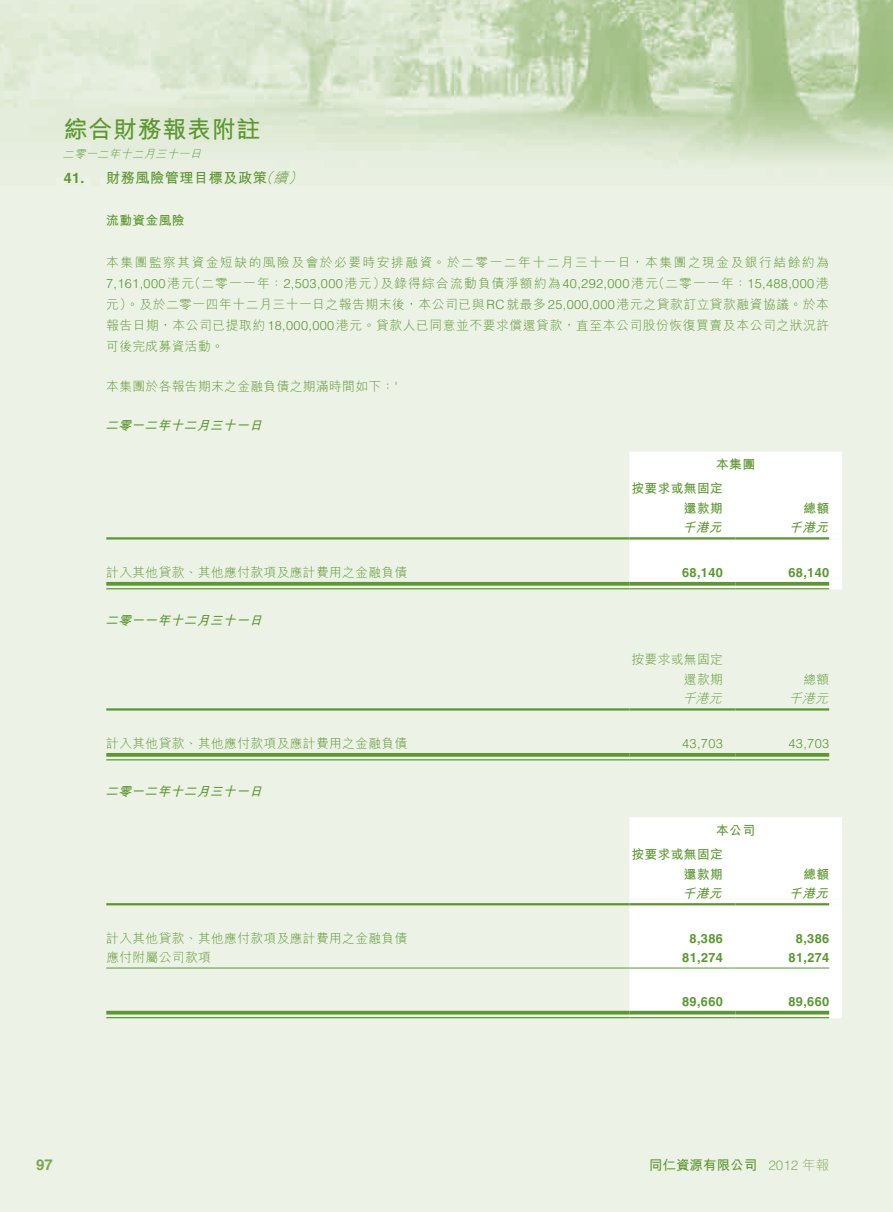
<style>
.page{position:relative;width:893px;height:1212px;background:#fff}
.page>*{position:absolute;margin:0;border:0;box-sizing:border-box;transform-origin:0 0}
.t1{font:700 24px "M Hei HK";letter-spacing:.03em;color:#5c9731}
.t2{font:700 15px "Helvetica";color:#79a751}
.t3{font:700 14.25px "M Hei HK";letter-spacing:.03em;color:#5c9731}
.t4{font:italic 300 14.25px "M Hei HK";color:#5c9731}
.t5{font:700 14.25px "Helvetica";color:#5c9731}
.t6{font:700 13.5px "M Hei HK";color:#5c9731}
.t7{font:300 13.5px "Helvetica";color:#88af62}
.t8{font:300 12.75px/21px "M Hei HK";letter-spacing:.03em;color:#5c9731;text-align:justify}
.t9{font:300 12.75px "M Hei HK";letter-spacing:.115em;color:#5c9731}
.t10{font:italic 700 12.75px "M Hei HK";color:#5c9731}
.t11{font:700 12.75px "Helvetica";letter-spacing:.03em;color:#5c9731}
.t12{font:300 12.75px "Helvetica";letter-spacing:.03em;color:#5c9731}
.t13{font:700 12.75px/23.7px "M Hei HK";letter-spacing:.03em;color:#5c9731}
.t14{font:300 12.75px "M Hei HK";letter-spacing:.095em;color:#5c9731}
.t15{font:italic 300 12.75px "M Hei HK";color:#5c9731}
.t16{font:italic 300 11.25px "M Hei HK";color:#5c9731}
.s1{font-family:"M Hei HK"}
.s2{font-family:"Helvetica"}
</style>
<div class="page">
<img style="left:0;top:0;width:893px;height:1212px">
<svg style="left:629px;top:451px;width:213px;height:138px"></svg>
<hr style="left:106px;top:537px;width:523px;height:2px;background:#5c9731">
<hr style="left:629px;top:537px;width:107px;height:2px;background:#5c9731">
<hr style="left:736px;top:537px;width:93px;height:2px;background:#5c9731">
<svg style="left:106px;top:582px;width:523px;height:4px;background:#689e40"></svg>
<hr style="left:106px;top:588px;width:523px;height:1px;background:#5c9731">
<svg style="left:629px;top:582px;width:107px;height:4px"></svg>
<hr style="left:629px;top:588px;width:107px;height:1px;background:#5c9731">
<svg style="left:736px;top:582px;width:93px;height:4px"></svg>
<hr style="left:736px;top:588px;width:93px;height:1px;background:#5c9731">
<hr style="left:106px;top:708px;width:523px;height:2px;background:#5c9731">
<hr style="left:629px;top:708px;width:107px;height:2px;background:#5c9731">
<hr style="left:736px;top:708px;width:93px;height:2px;background:#5c9731">
<svg style="left:106px;top:753px;width:523px;height:4px;background:#659d3d"></svg>
<hr style="left:106px;top:759px;width:523px;height:1px;background:#5c9731">
<svg style="left:629px;top:753px;width:107px;height:4px"></svg>
<hr style="left:629px;top:759px;width:107px;height:1px;background:#5c9731">
<svg style="left:736px;top:753px;width:93px;height:4px"></svg>
<hr style="left:736px;top:759px;width:93px;height:1px;background:#5c9731">
<svg style="left:629px;top:817px;width:213px;height:201px"></svg>
<hr style="left:106px;top:903px;width:523px;height:2px;background:#5c9731">
<hr style="left:629px;top:903px;width:107px;height:2px;background:#5c9731">
<hr style="left:736px;top:903px;width:93px;height:2px;background:#5c9731">
<hr style="left:106px;top:968px;width:523px;height:1px;background:#5c9731">
<hr style="left:629px;top:968px;width:107px;height:1px;background:#5c9731">
<hr style="left:736px;top:968px;width:93px;height:1px;background:#5c9731">
<hr style="left:106px;top:1011px;width:523px;height:3px;background:#5c9731">
<hr style="left:106px;top:1017px;width:523px;height:1px;background:#5c9731">
<hr style="left:629px;top:1011px;width:107px;height:3px;background:#5c9731">
<hr style="left:629px;top:1017px;width:107px;height:1px;background:#5c9731">
<hr style="left:736px;top:1011px;width:93px;height:3px;background:#5c9731">
<hr style="left:736px;top:1017px;width:93px;height:1px;background:#5c9731">
<h1 class="t1" style="left:64px;top:112px;width:198px">綜合財務報表附註</h1>
<p class="t16" style="left:63px;top:146px;width:144px">二零一二年十二月三十一日</p>
<p class="t5" style="left:64px;top:169px;width:22px">41.</p>
<p class="t4" style="left:273px;top:168px;width:21px">續</p>
<p class="t4" style="left:259px;top:168px;width:21px">（</p>
<p class="t4" style="left:288px;top:168px;width:21px">(</p>
<p class="t3" style="left:106px;top:167px;width:162px">財務風險管理目標及政策</p>
<p class="t13" style="left:106px;top:207px;width:80px">流動資金風險</p>
<p class="t9" style="left:106px;top:253px;width:724px">本集團監察其資金短缺的風險及會於必要時安排融資。於二零一二年十二月三十一日，本集團之現金及銀行結餘約為</p>
<p class="t12" style="left:652px;top:275px;width:178px"><span class="s1">（二零一一年：</span>15,488,000<span class="s1">港</span></p>
<p class="t8" style="left:188px;top:272px;width:199px">（二零一一年：<span class="s2">2,503,000</span>港元）</p>
<p class="t14" style="left:380px;top:274px;width:279px">及錄得綜合流動負債淨額約為<span class="s2">40,292,000</span>港元</p>
<p class="t12" style="left:106px;top:275px;width:90px">7,161,000<span class="s1">港元</span></p>
<p class="t8" style="left:106px;top:293px;width:725px">元）。及於二零一四年十二月三十一日之報告期末後，本公司已與<span class="s2">RC</span>就最多<span class="s2">25,000,000</span>港元之貸款訂立貸款融資協議。於本報告日期，本公司已提取約<span class="s2">18,000,000</span>港元。貸款人已同意並不要求償還貸款，直至本公司股份恢復買賣及本公司之狀況許可後完成募資活動。</p>
<p class="t8" style="left:106px;top:376px;width:293px">本集團於各報告期末之金融負債之期滿時間如下：<span class="s2">'</span></p>
<p class="t10" style="left:105px;top:416px;width:163px">二零一二年十二月三十一日</p>
<p class="t13" style="left:631px;top:452px;width:125px;text-indent:85px">本集團按要求或無固定</p>
<p class="t13" style="left:803px;top:495px;width:27px">總額</p>
<p class="t13" style="left:684px;top:495px;width:40px">還款期</p>
<p class="t10" style="left:683px;top:518px;width:45px">千港元</p>
<p class="t10" style="left:789px;top:518px;width:45px">千港元</p>
<p class="t8" style="left:106px;top:561px;width:303px">計入其他貸款、其他應付款項及應計費用之金融負債</p>
<p class="t10" style="left:105px;top:611px;width:163px">二零一一年十二月三十一日</p>
<p class="t11" style="left:682px;top:565px;width:42px">68,140</p>
<p class="t11" style="left:788px;top:565px;width:42px">68,140</p>
<p class="t8" style="left:631px;top:648px;width:93px">按要求或無固定</p>
<p class="t8" style="left:684px;top:668px;width:40px">還款期</p>
<p class="t8" style="left:803px;top:668px;width:27px">總額</p>
<p class="t15" style="left:683px;top:689px;width:45px">千港元</p>
<p class="t15" style="left:789px;top:689px;width:45px">千港元</p>
<p class="t8" style="left:106px;top:732px;width:303px">計入其他貸款、其他應付款項及應計費用之金融負債</p>
<p class="t10" style="left:105px;top:782px;width:163px">二零一二年十二月三十一日</p>
<p class="t12" style="left:682px;top:735px;width:42px">43,703</p>
<p class="t12" style="left:788px;top:735px;width:42px">43,703</p>
<p class="t13" style="left:631px;top:818px;width:125px;text-indent:85px">本公司按要求或無固定</p>
<p class="t13" style="left:684px;top:861px;width:40px">還款期</p>
<p class="t13" style="left:803px;top:861px;width:27px">總額</p>
<p class="t10" style="left:683px;top:884px;width:45px">千港元</p>
<p class="t10" style="left:789px;top:884px;width:45px">千港元</p>
<p class="t8" style="left:106px;top:927px;width:303px">計入其他貸款、其他應付款項及應計費用之金融負債</p>
<p class="t11" style="left:690px;top:930px;width:35px">8,386</p>
<p class="t11" style="left:796px;top:930px;width:35px">8,386</p>
<p class="t8" style="left:106px;top:946px;width:106px">應付附屬公司款項</p>
<p class="t11" style="left:682px;top:950px;width:42px">81,274</p>
<p class="t11" style="left:788px;top:950px;width:42px">81,274</p>
<p class="t11" style="left:682px;top:993px;width:42px">89,660</p>
<p class="t11" style="left:788px;top:993px;width:42px">89,660</p>
<p class="t2" style="left:36px;top:1155px;width:18px">97</p>
<p class="t6" style="left:649px;top:1155px;width:109px">同仁資源有限公司</p>
<p class="t7" style="left:768px;top:1157px;width:62px">2012 <span class="s1">年報</span></p>
</div>
